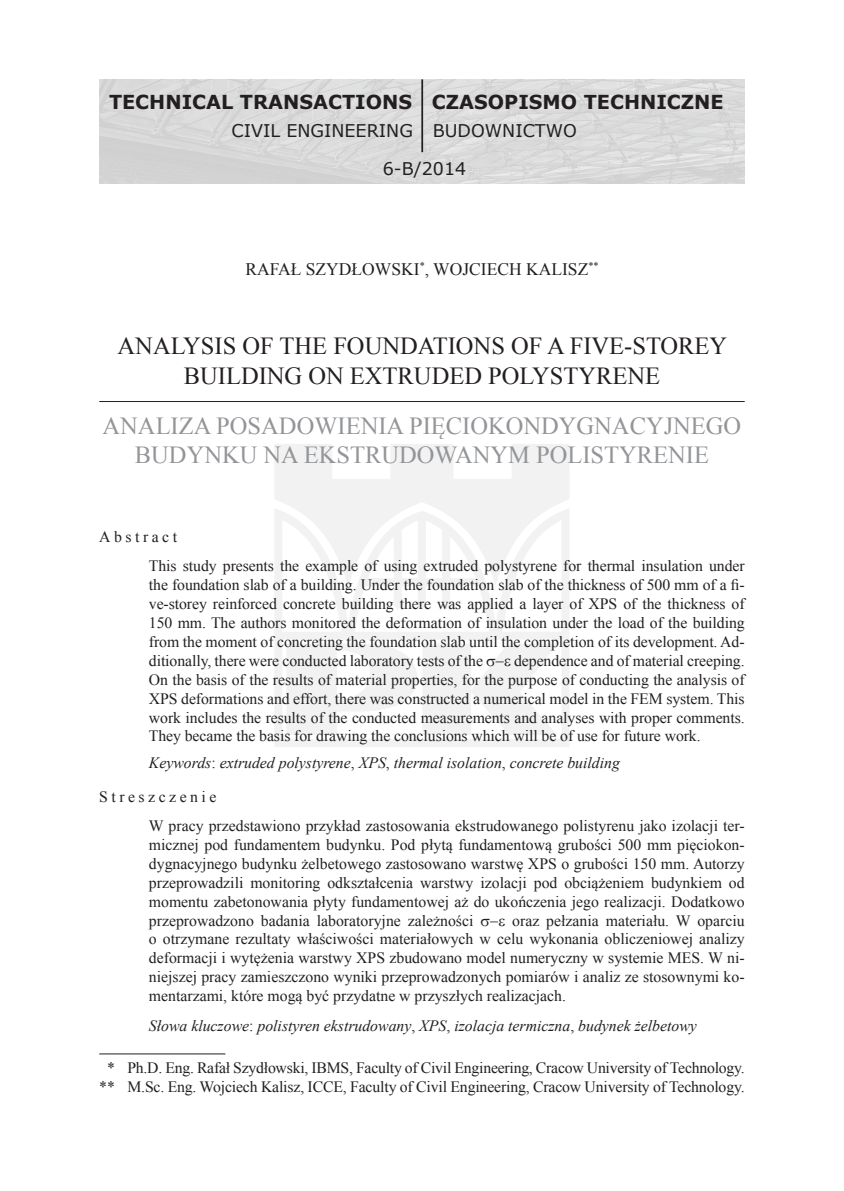
<style>
.page{position:relative;width:844px;height:1191px;background:#fff}
.page>*{position:absolute;margin:0;border:0;box-sizing:border-box;transform-origin:0 0}
.t1{font:24.5px/29.4px "Times New Roman";color:#939598;text-align:center}
.t2{font:24.5px "Times New Roman";color:#231f20}
.t3{font:700 19.25px "Verdana";color:#231f20}
.t4{font:17.5px/37.3px "Verdana";color:#231f20}
.t5{font:17.5px "Times New Roman";color:#231f20}
.t6{font:15.75px/18.9px "Times New Roman";letter-spacing:-.005em;color:#231f20;text-align:justify}
.t7{font:italic 15.75px/33.8px "Times New Roman";color:#231f20}
.s1{font-style:normal}
</style>
<div class="page">
<svg style="left:275px;top:444px;width:294px;height:303px;fill:#f1f2f1"></svg>
<hr style="left:99px;top:1053px;width:126px;height:1px;background:#231f20">
<hr style="left:99px;top:401px;width:645px;height:1px;background:#231f20">
<img style="left:99px;top:79px;width:645px;height:105px">
<hr style="left:421px;top:79px;width:2px;height:73px;background:#231f20">
<svg style="left:486px;top:658px;width:9px;height:8px"></svg>
<svg style="left:504px;top:658px;width:6px;height:8px"></svg>
<p class="t3" style="left:109px;top:88px;width:304px">TECHNICAL TRANSACTIONS</p>
<p class="t4" style="left:382px;top:112px;width:85px;text-indent:-151px">CIVIL ENGINEERING<br>6-B/2014</p>
<p class="t3" style="left:432px;top:88px;width:293px">CZASOPISMO TECHNICZNE</p>
<p class="t4" style="left:432px;top:112px;width:145px">BUDOWNICTWO</p>
<p class="t5" style="left:245px;top:257px;width:354px">rafał szydłowski<sup>*</sup>, wojciech kalisz<sup>**</sup></p>
<h1 class="t2" style="left:118px;top:329px;width:18px">ANAL</h1>
<h1 class="t2" style="left:183px;top:329px;width:30px">YSIS</h1>
<h1 class="t2" style="left:242px;top:329px;width:109px">OF THE FOUNDA</h1>
<h1 class="t2" style="left:432px;top:329px;width:30px">TIONS</h1>
<h1 class="t2" style="left:511px;top:329px;width:42px">OF AFI</h1>
<h1 class="t2" style="left:591px;top:329px;width:86px">VE-S TORE</h1>
<h1 class="t2" style="left:709px;top:329px;width:19px">Y</h1>
<h1 class="t2" style="left:184px;top:359px;width:32px">BUILDIN</h1>
<h1 class="t2" style="left:284px;top:359px;width:131px">G ON EXTRUDED</h1>
<h1 class="t2" style="left:488px;top:359px;width:125px">POLYSTYRENE</h1>
<h1 class="t1" style="left:102px;top:411px;width:640px">Analiza posadowienia pięciokondygnacyjnego budynku na ekstrudowanym polistyrenie</h1>
<p class="t6" style="left:149px;top:521px;width:597px;line-height:29.4px;text-indent:-50px">Abstract<br>This study presents the example of using extruded polystyrene for thermal insulation under</p>
<p class="t6" style="left:149px;top:575px;width:598px">the foundation slab of a building. Under the foundation slab of the thickness of 500 mm of a fi&shy;ve-storey reinforced concrete building there was applied a layer of XPS of the thickness of 150 mm. The authors monitored the deformation of insulation under the load of the building from the moment of concreting the foundation slab until the completion of its development. Ad&shy;ditionally, there were conducted laboratory tests of the − dependence and of material creeping.<br>On the basis of the results of material properties, for the purpose of conducting the analysis of XPS deformations and effort, there was constructed a numerical model in the FEM</p>
<p class="t6" style="left:149px;top:688px;width:597px;text-indent:517px">system. This work includes the results of the conducted measurements and analyses with proper comments.<br>They became the basis for drawing the conclusions which will be of use for future work.</p>
<p class="t7" style="left:99px;top:745px;width:522px;text-indent:50px">Keywords<span class="s1">:</span> extruded polystyrene<span class="s1">,</span> XPS<span class="s1">,</span> thermal isolation<span class="s1">,</span> concrete building<br><span class="s1">S treszczenie</span></p>
<p class="t6" style="left:149px;top:816px;width:597px">W pracy przedstawiono przykład zastosowania ekstrudowanego polistyrenu jako izolacji ter&shy;micznej pod fundamentem budynku. Pod płytą fundamentową grubości 500 mm pięciokon&shy;dygnacyjnego budynku żelbetowego zastosowano warstwę XPS o grubości 150 mm. Autorzy przeprowadzili monitoring odkształcenia warstwy izolacji pod obciążeniem budynkiem od momentu zabetonowania płyty fundamentowej aż do ukończenia jego realizacji. Dodatkowo przeprowadzono badania laboratoryjne zależności − oraz pełzania materiału. W oparciu o otrzymane rezultaty właściwości materiałowych w celu wykonania obliczeniowej analizy deformacji i wytężenia warstwy XPS zbudowano model numeryczny w systemie MES</p>
<p class="t6" style="left:149px;top:948px;width:597px;text-indent:551px">. W ni&shy;niejszej pracy zamieszczono wyniki przeprowadzonych pomiarów i analiz ze stosownymi ko&shy;mentarzami, które mogą być przydatne w przyszłych realizacjach.</p>
<p class="t7" style="left:149px;top:1008px;width:549px">Słowa kluczowe<span class="s1">:</span> polistyren ekstrudowany<span class="s1">,</span> XPS<span class="s1">,</span> izolacja termiczna<span class="s1">,</span> budynek żelbetowy</p>
<p class="t6" style="left:99px;top:1057px;width:646px;text-align:center">* Ph.D. Eng. Rafał Szydłowski, IBMS , Faculty of Civil Engineering, Cracow University of Technology. ** M .Sc. Eng. Wojciech Kalisz, ICCE, Faculty of Civil Engineering, Cracow University of Technology.</p>
</div>
